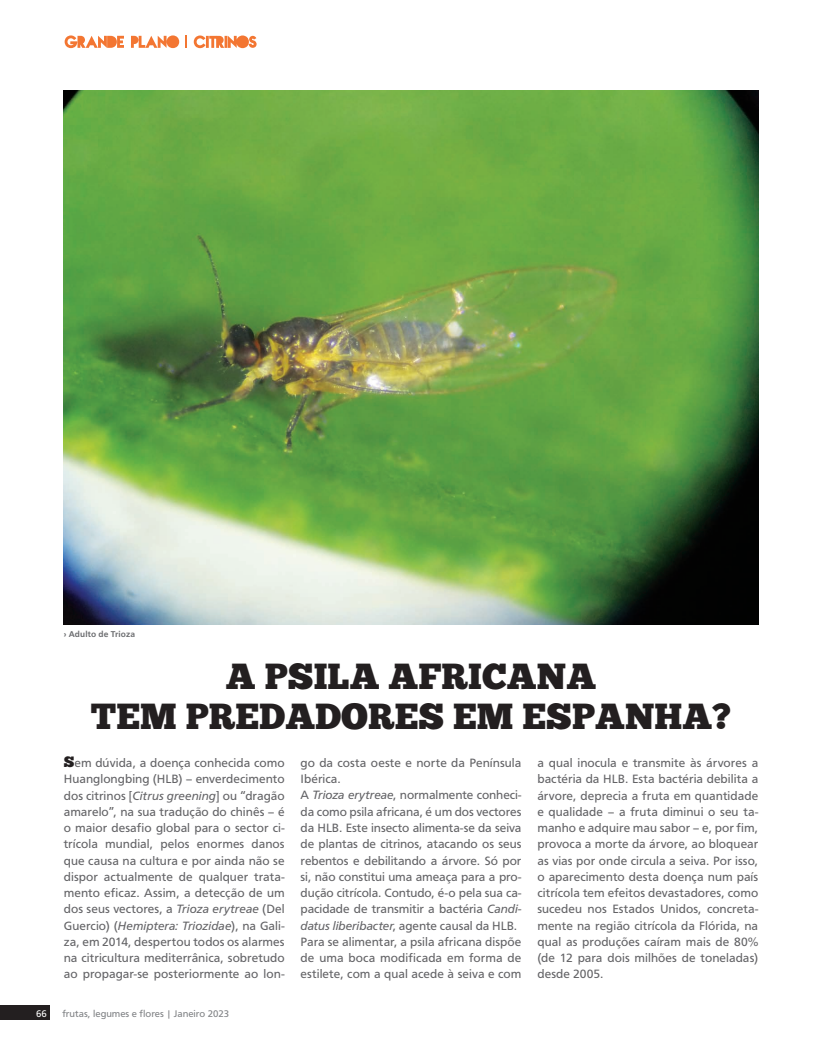
<style>
.page{position:relative;width:815px;height:1053px;background:#fff}
.page>*{position:absolute;margin:0;border:0;box-sizing:border-box;transform-origin:0 0}
.t1{font:36.25px/40px "Chunk Five";color:#231f20;text-align:center}
.t2{font:12.5px/16.2px "Carto Gothic Std";color:#636366;text-align:justify}
.t3{font:10px "Carto Gothic Std";color:#808285}
.t4{font:10px "Carto Gothic Std";color:#fff}
.t5{font:700 8.75px "Carto Gothic Std";letter-spacing:.015em;color:#6c6d70}
.s1{font-style:italic}
.s2{font-family:"Chunk Five";font-size:15px;color:#231f20}
</style>
<div class="page">
<img style="left:64px;top:91px;width:694px;height:533px">
<div style="left:0;top:1005px;width:50px;height:14px;background:#231f20"></div>
<svg style="left:194px;top:35px;width:63px;height:13px"></svg>
<svg style="left:65px;top:35px;width:114px;height:13px"></svg>
<svg style="left:186px;top:35px;width:1px;height:13px"></svg>
<p class="t5" style="left:64px;top:629px;width:73px">› Adulto de Trioza</p>
<h1 class="t1" style="left:91px;top:656px;width:642px">A PSILA AFRICANA<br>TEM PREDADORES EM ESPANHA?</h1>
<p class="t2" style="left:301px;top:754px;width:223px;text-align:left">go da costa oeste e norte da Península Ibérica.<br>A <span class="s1">Trioza erytreae</span>, normalmente conheci&shy;da como psila africana, é um dos vectores da HLB. Este insecto alimenta-se da seiva de plantas de citrinos, atacando os seus rebentos e debilitando a árvore. Só por si, não constitui uma ameaça para a pro&shy;dução citrícola. Contudo, é-o pela sua ca&shy;pacidade de transmitir a bactéria <span class="s1">Candi&shy;datus liberibacter</span>, agente causal da HLB.<br>Para se alimentar, a psila africana dispõe de uma boca modificada em forma de estilete, com a qual acede à seiva e com</p>
<p class="t2" style="left:537px;top:754px;width:222px">a qual inocula e transmite às árvores a bactéria da HLB. Esta bactéria debilita a árvore, deprecia a fruta em quantidade e qualidade – a fruta diminui o seu ta&shy;manho e adquire mau sabor – e, por fim, provoca a morte da árvore, ao bloquear as vias por onde circula a seiva. Por isso, o aparecimento desta doença num país citrícola tem efeitos devastadores, como sucedeu nos Estados Unidos, concreta&shy;mente na região citrícola da Flórida, na qual as produções caíram mais de 80% (de 12 para dois milhões de toneladas) desde 2005.</p>
<p class="t2" style="left:64px;top:754px;width:222px"><span class="s2">S</span>em dúvida, a doença conhecida como Huanglongbing (HLB) – enverdecimento dos citrinos [<span class="s1">Citrus greening</span>] ou “dragão amarelo”, na sua tradução do chinês – é o maior desafio global para o sector ci&shy;trícola mundial, pelos enormes danos que causa na cultura e por ainda não se dispor actualmente de qualquer trata&shy;mento eficaz. Assim, a detecção de um dos seus vectores, a <span class="s1">Trioza erytreae</span> (Del Guercio) (<span class="s1">Hemiptera: Triozidae</span>), na Gali&shy;za, em 2014, despertou todos os alarmes na citricultura mediterrânica, sobretudo ao propagar-se posteriormente ao lon-</p>
<p class="t4" style="left:36px;top:1007px;width:12px">66</p>
<p class="t3" style="left:62px;top:1007px;width:168px">frutas, legumes e flores | Janeiro 2023</p>
</div>
